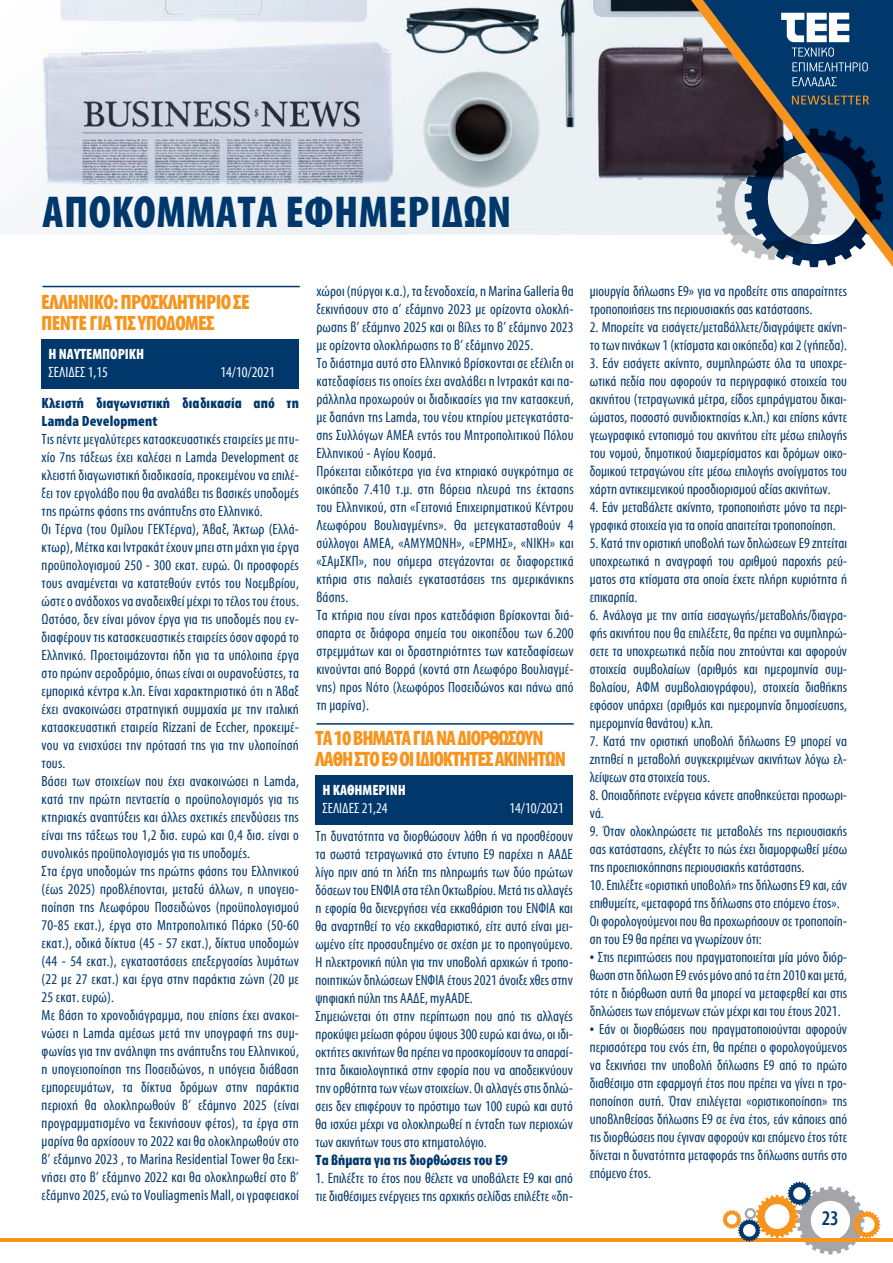
<style>
.page{position:relative;width:893px;height:1263px;background:#fff}
.page>*{position:absolute;margin:0;border:0;box-sizing:border-box;transform-origin:0 0}
.t1{font:700 45px "Myriad Condensed Greek";letter-spacing:.01em;color:#00386c}
.t2{font:700 21px/21px "Myriad Condensed Greek";letter-spacing:-.05em;color:#f7941e}
.t3{font:700 21px/21px "Myriad Condensed Greek";letter-spacing:-.03em;color:#f7941e}
.t4{font:500 21px "Myriad Condensed Greek";color:#00386c}
.t5{font:15px/18px "Myriad Condensed Greek";letter-spacing:.01em;color:#00386c}
.t6{font:700 15px/18px "Myriad Condensed Greek";letter-spacing:.01em;color:#00386c}
.t7{font:15px "Myriad Condensed Greek";color:#fff}
.t8{font:700 15px "Myriad Condensed Greek";color:#fff}
</style>
<div class="page">
<hr style="left:0;top:1238px;width:893px;height:3px;background:#f7941e">
<svg style="left:723px;top:1182px;width:157px;height:72px"></svg>
<img style="left:0;top:0;width:691px;height:234px">
<svg style="left:691px;top:0;width:202px;height:267px;background:#596778"></svg>
<svg style="left:792px;top:95px;width:77px;height:10px"></svg>
<svg style="left:781px;top:13px;width:87px;height:58px"></svg>
<svg style="left:792px;top:77px;width:45px;height:9px"></svg>
<hr style="left:43px;top:286px;width:257px;height:1px;background:#00386c">
<hr style="left:316px;top:723px;width:258px;height:2px;background:#00386c">
<div style="left:41px;top:339px;width:257px;height:49px;background:#00386c"></div>
<div style="left:315px;top:775px;width:257px;height:49px;background:#00386c"></div>
<h1 class="t1" style="left:43px;top:189px;width:470px">ΑΠΟΚΟΜΜΑΤΑ ΕΦΗΜΕΡΙΔΩΝ</h1>
<h2 class="t3" style="left:41px;top:293px;width:210px">ΕΛΛΗΝΙΚΟ: ΠΡΟΣΚΛΗΤΗΡΙΟ ΣΕ<br>ΠΕΝΤΕ ΓΙΑ ΤΙΣ ΥΠΟΔΟΜΕΣ</h2>
<p class="t8" style="left:48px;top:347px;width:97px">H ΝΑΥΤΕΜΠΟΡΙΚΗ</p>
<p class="t7" style="left:48px;top:365px;width:61px">ΣΕΛΙΔΕΣ 1,15</p>
<p class="t7" style="left:220px;top:365px;width:56px">14/10/2021</p>
<p class="t6" style="left:42px;top:395px;width:259px">Κλειστή διαγωνιστική διαδικασία από τη<br>Lamda Development</p>
<p class="t5" style="left:42px;top:431px;width:259px">Τις πέντε μεγαλύτερες κατασκευαστικές εταιρείες με πτυ&shy;χίο 7ης τάξεως έχει καλέσει η Lamda Development σε κλειστή διαγωνιστική διαδικασία, προκειμένου να επιλέ&shy;ξει τον εργολάβο που θα αναλάβει τις βασικές υποδομές της πρώτης φάσης της ανάπτυξης στο Ελληνικό.<br>Οι Τέρνα (του Ομίλου ΓΕΚΤέρνα), Άβαξ, Άκτωρ (Ελλά&shy;κτωρ), Μέτκα και Ιντρακάτ έχουν μπει στη μάχη για έργα προϋπολογισμού 250 - 300 εκατ. ευρώ. Οι προσφορές τους αναμένεται να κατατεθούν εντός του Νοεμβρίου, ώστε ο ανάδοχος να αναδειχθεί μέχρι το τέλος του έτους.<br>Ωστόσο, δεν είναι μόνον έργα για τις υποδομές που εν&shy;διαφέρουν τις κατασκευαστικές εταιρείες όσον αφορά το Ελληνικό. Προετοιμάζονται ήδη για τα υπόλοιπα έργα στο πρώην αεροδρόμιο, όπως είναι οι ουρανοξύστες, τα εμπορικά κέντρα κ.λπ. Είναι χαρακτηριστικό ότι η Άβαξ έχει ανακοινώσει στρατηγική συμμαχία με την ιταλική κατασκευαστική εταιρεία Rizzani de Eccher, προκειμέ&shy;νου να ενισχύσει την πρότασή της για την υλοποίησή τους.<br>Βάσει των στοιχείων που έχει ανακοινώσει η Lamda, κατά την πρώτη πενταετία ο προϋπολογισμός για τις κτηριακές αναπτύξεις και άλλες σχετικές επενδύσεις της είναι της τάξεως του 1,2 δισ. ευρώ και 0,4 δισ. είναι ο συνολικός προϋπολογισμός για τις υποδομές.<br>Στα έργα υποδομών της πρώτης φάσης του Ελληνικού (έως 2025) προβλέπονται, μεταξύ άλλων, η υπογειο&shy;ποίηση της Λεωφόρου Ποσειδώνος (προϋπολογισμού 70-85 εκατ.), έργα στο Μητροπολιτικό Πάρκο (50-60 εκατ.), οδικά δίκτυα (45 - 57 εκατ.), δίκτυα υποδομών (44 - 54 εκατ.), εγκαταστάσεις επεξεργασίας λυμάτων (22 με 27 εκατ.) και έργα στην παράκτια ζώνη (20 με 25 εκατ. ευρώ).<br>Με βάση το χρονοδιάγραμμα, που επίσης έχει ανακοι&shy;νώσει η Lamda αμέσως μετά την υπογραφή της συμ&shy;φωνίας για την ανάληψη της ανάπτυξης του Ελληνικού, η υπογειοποίηση της Ποσειδώνος, η υπόγεια διάβαση εμπορευμάτων, τα δίκτυα δρόμων στην παράκτια περιοχή θα ολοκληρωθούν β’ εξάμηνο 2025 (είναι προγραμματισμένο να ξεκινήσουν φέτος), τα έργα στη μαρίνα θα αρχίσουν το 2022 και θα ολοκληρωθούν στο β’ εξάμηνο 2023 , το Marina Residential Tower θα ξεκι&shy;νήσει στο β’ εξάμηνο 2022 και θα ολοκληρωθεί στο β’ εξάμηνο 2025, ενώ το Vouliagmenis Mall, οι γραφειακοί</p>
<p class="t5" style="left:316px;top:282px;width:259px">χώροι (πύργοι κ.α.), τα ξενοδοχεία, η Marina Galleria θα ξεκινήσουν στο α’ εξάμηνο 2023 με ορίζοντα ολοκλή&shy;ρωσης β’ εξάμηνο 2025 και οι βίλες το β’ εξάμηνο 2023 με ορίζοντα ολοκλήρωσης το β’ εξάμηνο 2025.<br>Το διάστημα αυτό στο Ελληνικό βρίσκονται σε εξέλιξη οι κατεδαφίσεις τις οποίες έχει αναλάβει η Ιντρακάτ και πα&shy;ράλληλα προχωρούν οι διαδικασίες για την κατασκευή, με δαπάνη της Lamda, του νέου κτηρίου μετεγκατάστα&shy;σης Συλλόγων ΑΜΕΑ εντός του Μητροπολιτικού Πόλου Ελληνικού - Αγίου Κοσμά.<br>Πρόκειται ειδικότερα για ένα κτηριακό συγκρότημα σε οικόπεδο 7.410 τ.μ. στη βόρεια πλευρά της έκτασης του Ελληνικού, στη «Γειτονιά Επιχειρηματικού Κέντρου Λεωφόρου Βουλιαγμένης». Θα μετεγκατασταθούν 4 σύλλογοι ΑΜΕΑ, «ΑΜΥΜΩΝΗ», «ΕΡΜΗΣ», «ΝΙΚΗ» και «ΣΑμΣΚΠ», που σήμερα στεγάζονται σε διαφορετικά κτήρια στις παλαιές εγκαταστάσεις της αμερικάνικης βάσης.<br>Τα κτήρια που είναι προς κατεδάφιση βρίσκονται διά&shy;σπαρτα σε διάφορα σημεία του οικοπέδου των 6.200 στρεμμάτων και οι δραστηριότητες των κατεδαφίσεων κινούνται από Βορρά (κοντά στη Λεωφόρο Βουλιαγμέ&shy;νης) προς Νότο (λεωφόρος Ποσειδώνος και πάνω από τη μαρίνα).</p>
<p class="t5" style="left:590px;top:282px;width:259px">μιουργία δήλωσης Ε9» για να προβείτε στις απαραίτητες τροποποιήσεις της περιουσιακής σας κατάστασης.</p>
<p class="t5" style="left:590px;top:318px;width:259px">2. Μπορείτε να εισάγετε/μεταβάλλετε/διαγράψετε ακίνη&shy;το των πινάκων 1 (κτίσματα και οικόπεδα) και 2 (γήπεδα).</p>
<p class="t5" style="left:590px;top:354px;width:259px;text-align:justify">3. Εάν εισάγετε ακίνητο, συμπληρώστε όλα τα υποχρε&shy;ωτικά πεδία που αφορούν τα περιγραφικό στοιχεία του ακινήτου (τετραγωνικά μέτρα, είδος εμπράγματου δικαι&shy;ώματος, ποσοστό συνιδιοκτησίας κ.λπ.) και επίσης κάντε γεωγραφικό εντοπισμό του ακινήτου είτε μέσω επιλογής του νομού, δημοτικού διαμερίσματος και δρόμων οικο&shy;δομικού τετραγώνου είτε μέσω επιλογής ανοίγματος του χάρτη αντικειμενικού προσδιορισμού αξίας ακινήτων.</p>
<p class="t5" style="left:590px;top:498px;width:259px">4. Εάν μεταβάλετε ακίνητο, τροποποιήστε μόνο τα περι&shy;γραφικά στοιχεία για τα οποία απαιτείται τροποποίηση.</p>
<p class="t5" style="left:590px;top:534px;width:259px;text-align:justify">5. Κατά την οριστική υποβολή των δηλώσεων Ε9 ζητείται υποχρεωτικά η αναγραφή του αριθμού παροχής ρεύ&shy;ματος στα κτίσματα στα οποία έχετε πλήρη κυριότητα ή επικαρπία.</p>
<p class="t5" style="left:590px;top:606px;width:259px;text-align:justify">6. Ανάλογα με την αιτία εισαγωγής/μεταβολής/διαγρα&shy;φής ακινήτου που θα επιλέξετε, θα πρέπει να συμπληρώ&shy;σετε τα υποχρεωτικά πεδία που ζητούνται και αφορούν στοιχεία συμβολαίων (αριθμός και ημερομηνία συμ&shy;βολαίου, ΑΦΜ συμβολαιογράφου), στοιχεία διαθήκης εφόσον υπάρχει (αριθμός και ημερομηνία δημοσίευσης, ημερομηνία θανάτου) κ.λπ.</p>
<p class="t5" style="left:590px;top:732px;width:259px;text-align:justify">7. Κατά την οριστική υποβολή δήλωσης Ε9 μπορεί να ζητηθεί η μεταβολή συγκεκριμένων ακινήτων λόγω ελ&shy;λείψεων στα στοιχεία τους.</p>
<p class="t5" style="left:590px;top:786px;width:259px">8. Οποιαδήποτε ενέργεια κάνετε αποθηκεύεται προσωρι&shy;νά.</p>
<p class="t5" style="left:590px;top:822px;width:259px;text-align:justify">9. Όταν ολοκληρώσετε τιε μεταβολές της περιουσιακής σας κατάστασης, ελέγξτε το πώς έχει διαμορφωθεί μέσω της προεπισκόπησης περιουσιακής κατάστασης.</p>
<p class="t5" style="left:590px;top:876px;width:259px">10. Επιλέξτε «οριστική υποβολή» της δήλωσης Ε9 και, εάν επιθυμείτε, «μεταφορά της δήλωσης στο επόμενο έτος».<br>Οι φορολογούμενοι που θα προχωρήσουν σε τροποποίη&shy;ση του Ε9 θα πρέπει να γνωρίζουν ότι:</p>
<p class="t5" style="left:590px;top:948px;width:259px;text-align:justify">• Στις περιπτώσεις που πραγματοποιείται μία μόνο διόρ&shy;θωση στη δήλωση Ε9 ενός μόνο από τα έτη 2010 και μετά, τότε η διόρθωση αυτή θα μπορεί να μεταφερθεί και στις δηλώσεις των επόμενων ετών μέχρι και του έτους 2021.</p>
<p class="t5" style="left:590px;top:1020px;width:259px;text-align:justify">• Εάν οι διορθώσεις που πραγματοποιούνται αφορούν περισσότερα του ενός έτη, θα πρέπει ο φορολογούμενος να ξεκινήσει την υποβολή δήλωσης Ε9 από το πρώτο διαθέσιμο στη εφαρμογή έτος που πρέπει να γίνει η τρο&shy;ποποίηση αυτή. Όταν επιλέγεται «οριστικοποίηση» της υποβληθείσας δήλωσης Ε9 σε ένα έτος, εάν κάποιες από τις διορθώσεις που έγιναν αφορούν και επόμενο έτος τότε δίνεται η δυνατότητα μεταφοράς της δήλωσης αυτής στο επόμενο έτος.</p>
<h2 class="t2" style="left:315px;top:728px;width:252px">ΤΑ 10 ΒΗΜΑΤΑ ΓΙΑ ΝΑ ΔΙΟΡΘΩΣΟΥΝ<br>ΛΑΘΗ ΣΤΟ Ε9 ΟΙ ΙΔΙΟΚΤΗΤΕΣ ΑΚΙΝΗΤΩΝ</h2>
<p class="t8" style="left:322px;top:782px;width:85px">Η ΚΑΘΗΜΕΡΙΝΗ</p>
<p class="t7" style="left:322px;top:801px;width:67px">ΣΕΛΙΔΕΣ 21,24</p>
<p class="t7" style="left:509px;top:801px;width:56px">14/10/2021</p>
<p class="t5" style="left:316px;top:828px;width:259px">Τη δυνατότητα να διορθώσουν λάθη ή να προσθέσουν τα σωστά τετραγωνικά στο έντυπο Ε9 παρέχει η ΑΑΔΕ λίγο πριν από τη λήξη της πληρωμής των δύο πρώτων δόσεων του ΕΝΦΙΑ στα τέλη Οκτωβρίου. Μετά τις αλλαγές η εφορία θα διενεργήσει νέα εκκαθάριση του ΕΝΦΙΑ και θα αναρτηθεί το νέο εκκαθαριστικό, είτε αυτό είναι μει&shy;ωμένο είτε προσαυξημένο σε σχέση με το προηγούμενο.<br>Η ηλεκτρονική πύλη για την υποβολή αρχικών ή τροπο&shy;ποιητικών δηλώσεων ΕΝΦΙΑ έτους 2021 άνοιξε χθες στην ψηφιακή πύλη της ΑΑΔΕ, myAADE.<br>Σημειώνεται ότι στην περίπτωση που από τις αλλαγές προκύψει μείωση φόρου ύψους 300 ευρώ και άνω, οι ιδι&shy;οκτήτες ακινήτων θα πρέπει να προσκομίσουν τα απαραί&shy;τητα δικαιολογητικά στην εφορία που να αποδεικνύουν την ορθότητα των νέων στοιχείων. Οι αλλαγές στις δηλώ&shy;σεις δεν επιφέρουν το πρόστιμο των 100 ευρώ και αυτό θα ισχύει μέχρι να ολοκληρωθεί η ένταξη των περιοχών των ακινήτων τους στο κτηματολόγιο.</p>
<p class="t6" style="left:316px;top:1151px;width:194px">Τα βήματα για τις διορθώσεις του Ε9</p>
<p class="t5" style="left:316px;top:1170px;width:259px">1. Επιλέξτε το έτος που θέλετε να υποβάλετε Ε9 και από τιε διαθέσιμες ενέργειες της αρχικής σελίδας επιλέξτε «δη-</p>
<h2 class="t4" style="left:822px;top:1208px;width:19px">23</h2>
</div>
